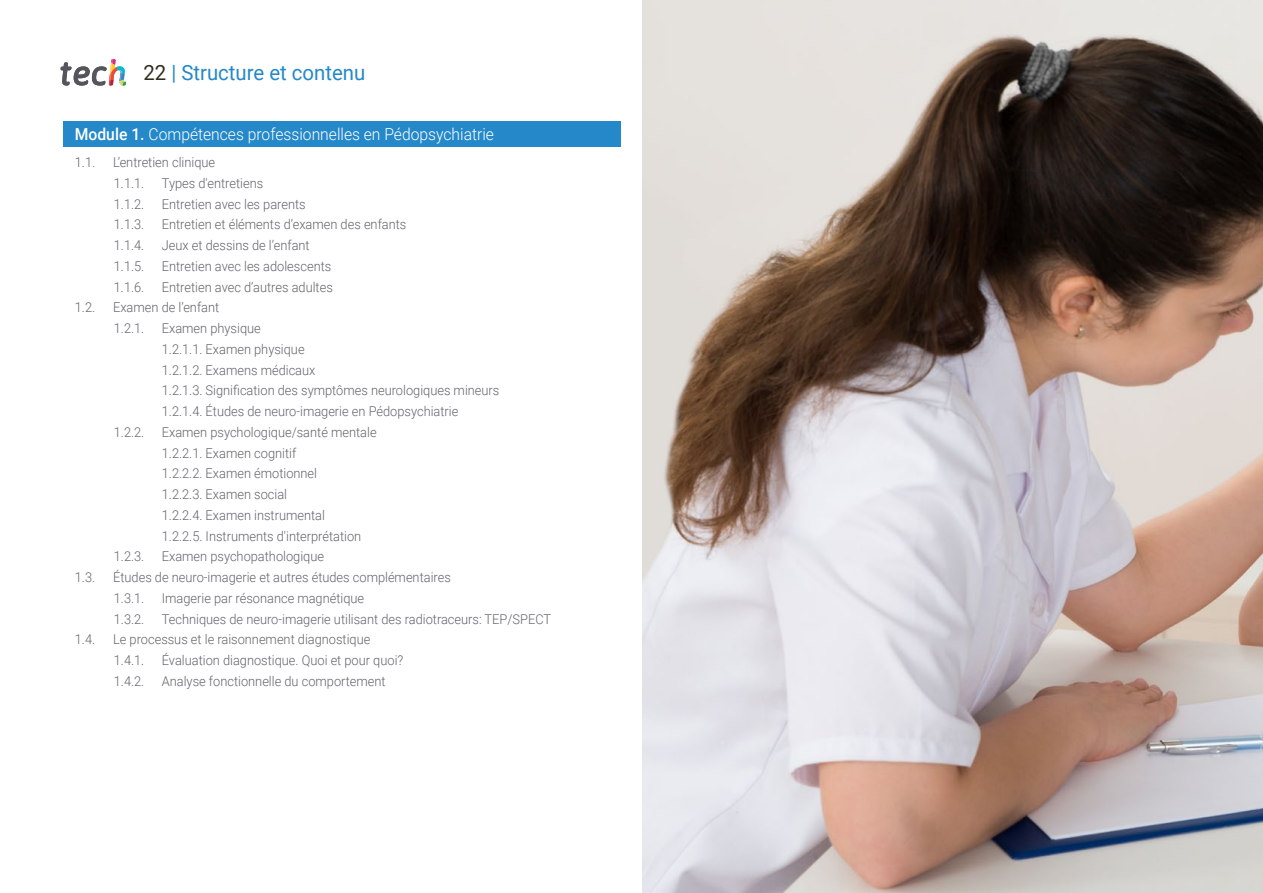
<style>
.page{position:relative;width:1263px;height:893px;background:#fff}
.page>*{position:absolute;margin:0;border:0;box-sizing:border-box;transform-origin:0 0}
.t1{font:21px "Roboto";color:#2488c9}
.t2{font:300 16.5px "Roboto";color:#fff;scale:.95 1}
.t3{font:300 13.5px/20.7px "Roboto";color:#61646a;scale:.95 1}
.s1{color:#312e20}
.s2{font-weight:500}
</style>
<div class="page">
<img style="left:642px;top:0;width:621px;height:893px">
<div style="left:64px;top:121px;width:557px;height:25px;background:#2488c9"></div>
<svg style="left:61px;top:59px;width:65px;height:27px"></svg>
<h1 class="t1" style="left:144px;top:57px;width:223px"><span class="s1">22</span> | Structure et contenu</h1>
<p class="t2" style="left:75px;top:123px;width:443px"><span class="s2">Module 1.</span> Compétences professionnelles en Pédopsychiatrie</p>
<p class="t3" style="left:75px;top:151px;width:23px">1.1.</p>
<p class="t3" style="left:113px;top:151px;width:109px">L’entretien clinique<br>1.1.1.</p>
<p class="t3" style="left:162px;top:172px;width:108px">Types d'entretiens</p>
<p class="t3" style="left:114px;top:193px;width:34px">1.1.2.</p>
<p class="t3" style="left:162px;top:193px;width:153px">Entretien avec les parents</p>
<p class="t3" style="left:114px;top:214px;width:34px">1.1.3.</p>
<p class="t3" style="left:162px;top:214px;width:259px">Entretien et éléments d’examen des enfants</p>
<p class="t3" style="left:114px;top:234px;width:34px">1.1.4.</p>
<p class="t3" style="left:162px;top:234px;width:157px">Jeux et dessins de l’enfant</p>
<p class="t3" style="left:114px;top:255px;width:34px">1.1.5.</p>
<p class="t3" style="left:162px;top:255px;width:180px">Entretien avec les adolescents</p>
<p class="t3" style="left:114px;top:276px;width:34px">1.1.6.</p>
<p class="t3" style="left:162px;top:276px;width:181px">Entretien avec d’autres adultes</p>
<p class="t3" style="left:75px;top:297px;width:23px">1.2.</p>
<p class="t3" style="left:113px;top:297px;width:113px">Examen de l’enfant<br>1.2.1.</p>
<p class="t3" style="left:162px;top:317px;width:357px">Examen physique<br>1.2.1.1. Examen physique<br>1.2.1.2. Examens médicaux<br>1.2.1.3. Signification des symptômes neurologiques mineurs 1.2.1.4. Études de neuro-imagerie en Pédopsychiatrie</p>
<p class="t3" style="left:114px;top:421px;width:34px">1.2.2.</p>
<p class="t3" style="left:162px;top:421px;width:228px">Examen psychologique/santé mentale<br>1.2.2.1. Examen cognitif<br>1.2.2.2. Examen émotionnel<br>1.2.2.3. Examen social<br>1.2.2.4. Examen instrumental<br>1.2.2.5. Instruments d'interprétation</p>
<p class="t3" style="left:114px;top:546px;width:34px">1.2.3.</p>
<p class="t3" style="left:162px;top:546px;width:172px">Examen psychopathologique</p>
<p class="t3" style="left:75px;top:566px;width:23px">1.3.</p>
<p class="t3" style="left:113px;top:566px;width:357px">Études de neuro-imagerie et autres études complémentaires<br>1.3.1.</p>
<p class="t3" style="left:162px;top:587px;width:215px">Imagerie par résonance magnétique</p>
<p class="t3" style="left:114px;top:608px;width:34px">1.3.2.</p>
<p class="t3" style="left:162px;top:608px;width:411px">Techniques de neuro-imagerie utilisant des radiotraceurs: TEP/SPECT</p>
<p class="t3" style="left:75px;top:629px;width:23px">1.4.</p>
<p class="t3" style="left:113px;top:629px;width:272px">Le processus et le raisonnement diagnostique<br>1.4.1.</p>
<p class="t3" style="left:162px;top:649px;width:256px">Évaluation diagnostique. Quoi et pour quoi?</p>
<p class="t3" style="left:114px;top:670px;width:34px">1.4.2.</p>
<p class="t3" style="left:162px;top:670px;width:237px">Analyse fonctionnelle du comportement</p>
</div>
